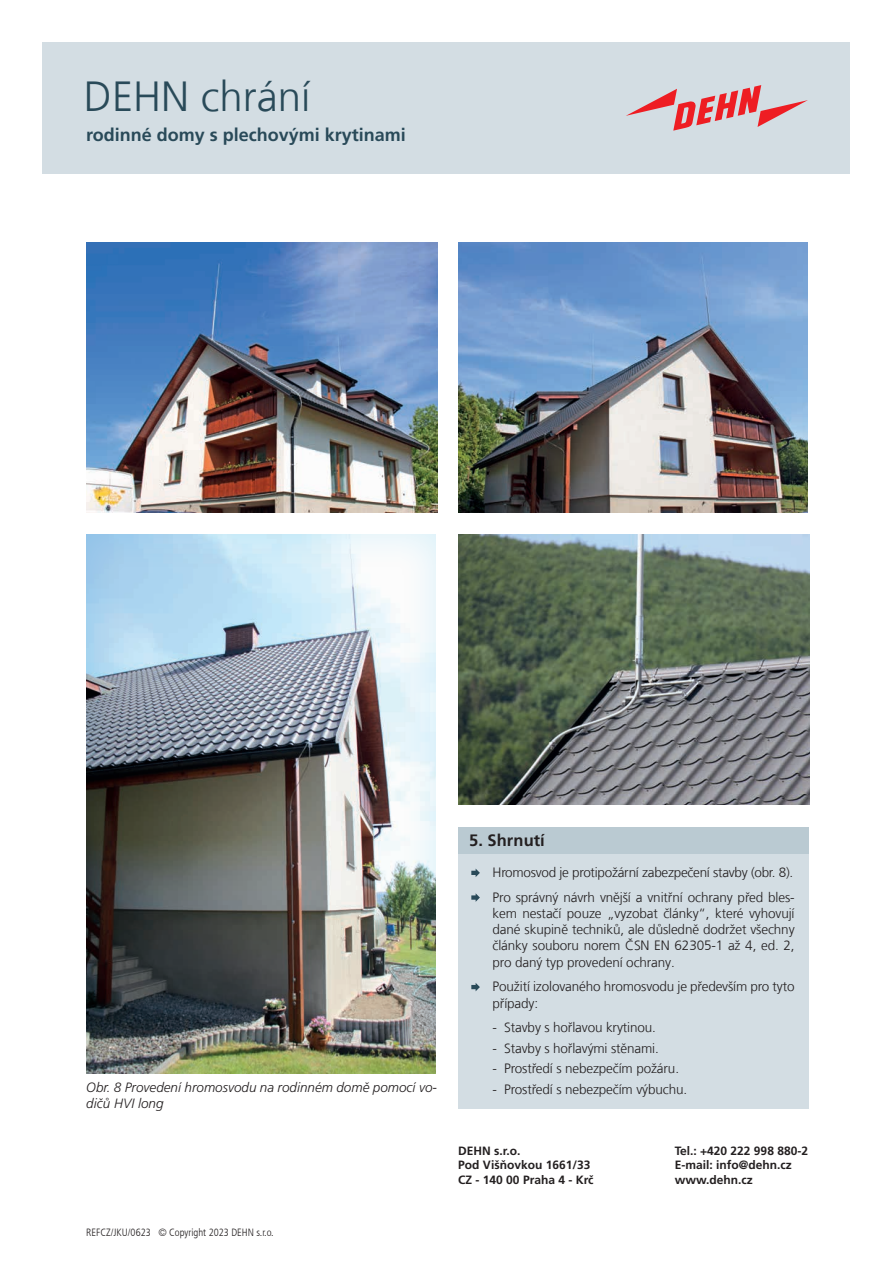
<style>
.page{position:relative;width:893px;height:1263px;background:#fff}
.page>*{position:absolute;margin:0;border:0;box-sizing:border-box;transform-origin:0 0}
.t1{font:300 42px "Frutiger LT Com";color:#294a59}
.t2{font:700 18px "Frutiger LT Com";color:#294a59}
.t3{font:700 16.5px "Frutiger LT Com";color:#231f20}
.t4{font:300 13.5px/16.2px "Frutiger LT Com";letter-spacing:-.01em;color:#231f20}
.t5{font:italic 300 13.5px "Frutiger LT Pro";color:#231f20}
.t6{font:700 12px/14.4px "Frutiger LT Com";color:#231f20}
.t7{font:300 condensed 10.5px "Frutiger LT Com";color:#231f20}
</style>
<div class="page">
<div style="left:43px;top:43px;width:807px;height:131px;background:#d3dde3"></div>
<svg style="left:626px;top:85px;width:182px;height:46px"></svg>
<div style="left:458px;top:828px;width:351px;height:280px;background:#d3dde3"></div>
<div style="left:458px;top:828px;width:351px;height:26px;background:#bacad2"></div>
<svg style="left:471px;top:868px;width:9px;height:9px"></svg>
<svg style="left:471px;top:893px;width:9px;height:9px"></svg>
<svg style="left:471px;top:983px;width:9px;height:8px"></svg>
<img style="left:86px;top:243px;width:351px;height:270px">
<img style="left:458px;top:535px;width:351px;height:270px">
<img style="left:458px;top:243px;width:350px;height:270px">
<div style="left:85px;top:534px;width:351px;height:540px;background:#00aeef;opacity:.15"></div>
<h1 class="t1" style="left:84px;top:72px;width:228px">DEHN chrání</h1>
<h2 class="t2" style="left:86px;top:125px;width:321px">rodinné domy s plechovými krytinami</h2>
<p class="t3" style="left:469px;top:831px;width:77px">5. Shrnutí</p>
<p class="t4" style="left:493px;top:860px;width:304px;line-height:24.8px">Hromosvod je protipožární zabezpečení stavby (obr. 8).<br>Pro správný návrh vnější a vnitřní ochrany před bles-</p>
<p class="t4" style="left:493px;top:905px;width:304px;text-align:justify">kem nestačí pouze „vyzobat články“, které vyhovují dané skupině techniků, ale důsledně dodržet všechny články souboru norem ČSN EN 62305-1 až 4, ed. 2, pro daný typ provedení ochrany.</p>
<p class="t4" style="left:493px;top:979px;width:304px">Použití izolovaného hromosvodu je především pro tyto případy:</p>
<p class="t4" style="left:493px;top:1019px;width:165px">- Stavby s hořlavou krytinou.</p>
<p class="t4" style="left:493px;top:1040px;width:168px">- Stavby s hořlavými stěnami.</p>
<p class="t4" style="left:493px;top:1060px;width:188px">- Prostředí s nebezpečím požáru.</p>
<p class="t5" style="left:86px;top:1080px;width:352px">Obr. 8 Provedení hromosvodu na rodinném domě pomocí vo-</p>
<p class="t4" style="left:493px;top:1081px;width:196px">- Prostředí s nebezpečím výbuchu.</p>
<p class="t5" style="left:86px;top:1096px;width:79px">dičů HVI long</p>
<p class="t7" style="left:86px;top:1226px;width:189px">REFCZ/JKU/0623 © Copyright 2023 DEHN s.r.o.</p>
<p class="t6" style="left:458px;top:1144px;width:137px">DEHN s.r.o.<br>Pod Višňovkou 1661/33<br>CZ - 140 00 Praha 4 - Krč</p>
<p class="t6" style="left:675px;top:1144px;width:135px">Tel.: +420 222 998 880-2<br>E-mail: info@dehn.cz www.dehn.cz</p>
</div>
